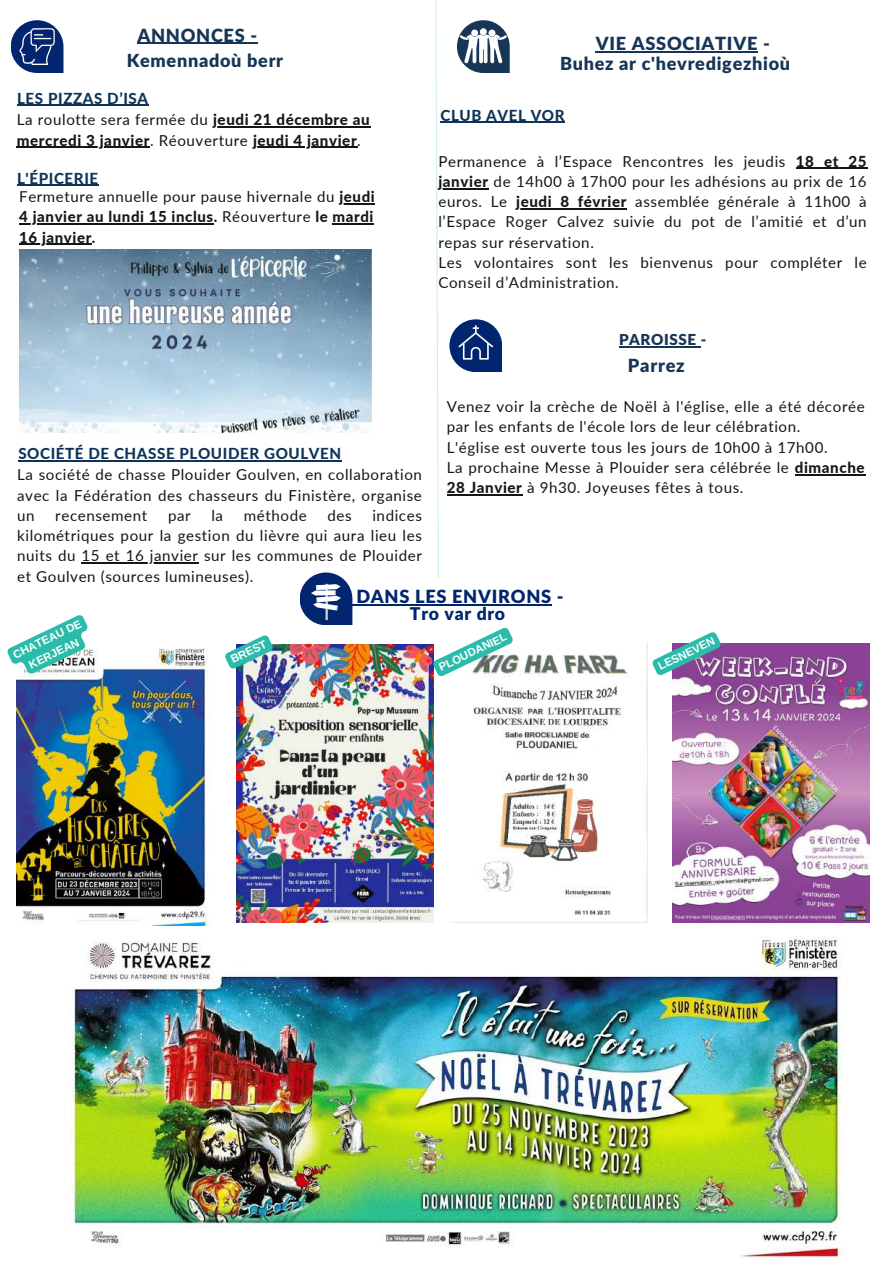
<style>
.page{position:relative;width:893px;height:1264px;background:#fff}
.page>*{position:absolute;margin:0;border:0;box-sizing:border-box;transform-origin:0 0}
.t1{font:900 18.15px "Lato Latin";letter-spacing:.04em;color:#173655}
.t2{font:900 18.15px "Lato Latin";letter-spacing:.04em;color:#01256e}
.t3{font:900 18px "Lato Latin";letter-spacing:.04em;color:#173655}
.t4{font:900 17.55px "Lato Latin";letter-spacing:.04em;color:#01256e}
.t5{font:15.15px/20.2px "Lato";letter-spacing:.04em;color:#14161a}
.t6{font:800 15.15px "Lato";letter-spacing:.04em;color:#0f3358}
.t7{font:800 15.15px "Lato";letter-spacing:.04em;color:#14161a}
.t8{font:900 15.15px "Lato Latin";letter-spacing:.04em;color:#173655}
.t9{font:15px/20.2px "Lato";letter-spacing:.04em;color:#14161a;text-align:justify}
.t10{font:700 11.4px/15.8px "Arimo";color:#fff;text-align:center}
.s1{font-weight:800;color:#0f3358}
.s2{font-weight:800}
.s3{font-weight:400}
</style>
<div class="page">
<svg style="left:435px;top:0;width:4px;height:578px"></svg>
<hr style="left:82px;top:562px;width:117px;height:1px;background:#14161a">
<svg style="left:11px;top:20px;width:52px;height:53px"></svg>
<img style="left:672px;top:643px;width:197px;height:279px">
<img style="left:17px;top:648px;width:194px;height:277px">
<img style="left:237px;top:645px;width:197px;height:277px">
<img style="left:71px;top:936px;width:772px;height:326px">
<img style="left:473px;top:654px;width:174px;height:261px">
<hr style="left:356px;top:604px;width:196px;height:1px;background:#01256e">
<svg style="left:300px;top:572px;width:56px;height:53px"></svg>
<img style="left:19px;top:250px;width:352px;height:182px">
<hr style="left:137px;top:43px;width:121px;height:1px;background:#173655">
<svg style="left:7px;top:615px;width:89px;height:64px"></svg>
<hr style="left:17px;top:105px;width:132px;height:1px;background:#0f3358">
<hr style="left:213px;top:126px;width:157px;height:1px;background:#14161a">
<hr style="left:17px;top:147px;width:133px;height:1px;background:#14161a">
<hr style="left:253px;top:147px;width:104px;height:1px;background:#14161a">
<svg style="left:652px;top:632px;width:70px;height:44px"></svg>
<svg style="left:225px;top:635px;width:49px;height:35px"></svg>
<svg style="left:432px;top:627px;width:82px;height:50px"></svg>
<hr style="left:18px;top:460px;width:324px;height:1px;background:#0f3358">
<hr style="left:17px;top:185px;width:82px;height:1px;background:#0f3358">
<hr style="left:339px;top:203px;width:36px;height:1px;background:#14161a">
<hr style="left:19px;top:223px;width:195px;height:2px;background:#14161a">
<hr style="left:332px;top:223px;width:42px;height:2px;background:#14161a">
<hr style="left:19px;top:244px;width:73px;height:1px;background:#14161a">
<hr style="left:595px;top:52px;width:163px;height:1px;background:#173655">
<svg style="left:457px;top:20px;width:52px;height:53px"></svg>
<hr style="left:440px;top:122px;width:125px;height:1px;background:#0f3358">
<hr style="left:795px;top:168px;width:72px;height:1px;background:#14161a">
<hr style="left:438px;top:188px;width:50px;height:1px;background:#14161a">
<hr style="left:516px;top:208px;width:111px;height:1px;background:#14161a">
<svg style="left:449px;top:319px;width:53px;height:53px"></svg>
<hr style="left:619px;top:346px;width:81px;height:1px;background:#173655">
<hr style="left:794px;top:474px;width:71px;height:1px;background:#14161a">
<hr style="left:446px;top:494px;width:76px;height:1px;background:#14161a">
<p class="t1" style="left:137px;top:27px;width:121px">ANNONCES -</p>
<p class="t3" style="left:127px;top:52px;width:158px">Kemennadoù berr</p>
<p class="t5" style="left:17px;top:87px;width:354px;line-height:21.8px"><span class="s1">LES PIZZAS D’ISA<br></span>La roulotte sera fermée du <span class="s2">jeudi 21 décembre au</span></p>
<p class="t7" style="left:17px;top:131px;width:345px">mercredi 3 janvier<span class="s3">. Réouverture</span> jeudi 4 janvier<span class="s3">.</span></p>
<p class="t6" style="left:17px;top:169px;width:83px">L'ÉPICERIE</p>
<p class="t9" style="left:19px;top:186px;width:357px">Fermeture annuelle pour pause hivernale du <span class="s2">jeudi 4 janvier au lundi 15 inclus.</span> Réouverture <span class="s2">le mardi 16 janvier.</span></p>
<p class="t1" style="left:595px;top:36px;width:175px">VIE ASSOCIATIVE -</p>
<p class="t3" style="left:560px;top:55px;width:232px">Buhez ar c'hevredigezhioù</p>
<p class="t6" style="left:440px;top:106px;width:126px">CLUB AVEL VOR</p>
<p class="t5" style="left:438px;top:151px;width:430px">Permanence à l’Espace Rencontres les jeudis <span class="s2">18 et 25 janvier</span> de 14h00 à 17h00 pour les adhésions au prix de 16 euros. Le <span class="s2">jeudi 8 février</span> assemblée générale à 11h00 à l’Espace Roger Calvez suivie du pot de l’amitié et d’un repas sur réservation.<br>Les volontaires sont les bienvenus pour compléter le Conseil d’Administration.</p>
<p class="t6" style="left:18px;top:444px;width:324px">SOCIÉTÉ DE CHASSE PLOUIDER GOULVEN</p>
<p class="t5" style="left:17px;top:464px;width:406px;text-align:justify">La société de chasse Plouider Goulven, en collaboration avec la Fédération des chasseurs du Finistère, organise un</p>
<p class="t5" style="left:17px;top:505px;width:406px;text-align:justify;text-indent:355px">indices kilométriques pour la gestion du lièvre qui aura lieu les nuits du 15 et 16 janvier sur les communes de Plouider et Goulven (sources lumineuses).</p>
<p class="t5" style="left:55px;top:505px;width:93px">recensement</p>
<p class="t5" style="left:168px;top:505px;width:24px">par</p>
<p class="t5" style="left:211px;top:505px;width:13px">la</p>
<p class="t5" style="left:244px;top:505px;width:64px">méthode</p>
<p class="t5" style="left:327px;top:505px;width:26px">des</p>
<p class="t8" style="left:619px;top:333px;width:89px">PAROISSE -</p>
<p class="t1" style="left:628px;top:357px;width:58px">Parrez</p>
<p class="t5" style="left:446px;top:396px;width:419px">Venez voir la crèche de Noël à l'église, elle a été décorée par les enfants de l'école lors de leur célébration.<br>L'église est ouverte tous les jours de 10h00 à 17h00.<br>La prochaine Messe à Plouider sera célébrée le <span class="s2">dimanche 28 Janvier</span> à 9h30. Joyeuses fêtes à tous.</p>
<p class="t10" style="left:10px;top:648px;width:76px;rotate:-26deg">CHATEAU DE<br>KERJEAN</p>
<p class="t2" style="left:356px;top:588px;width:209px">DANS LES ENVIRONS -</p>
<p class="t4" style="left:410px;top:606px;width:97px">Tro var dro</p>
<p class="t10" style="left:228px;top:653px;width:40px;rotate:-26deg">BREST</p>
<p class="t10" style="left:436px;top:660px;width:75px;rotate:-26deg">PLOUDANIEL</p>
<p class="t10" style="left:655px;top:659px;width:63px;rotate:-26deg">LESNEVEN</p>
</div>
